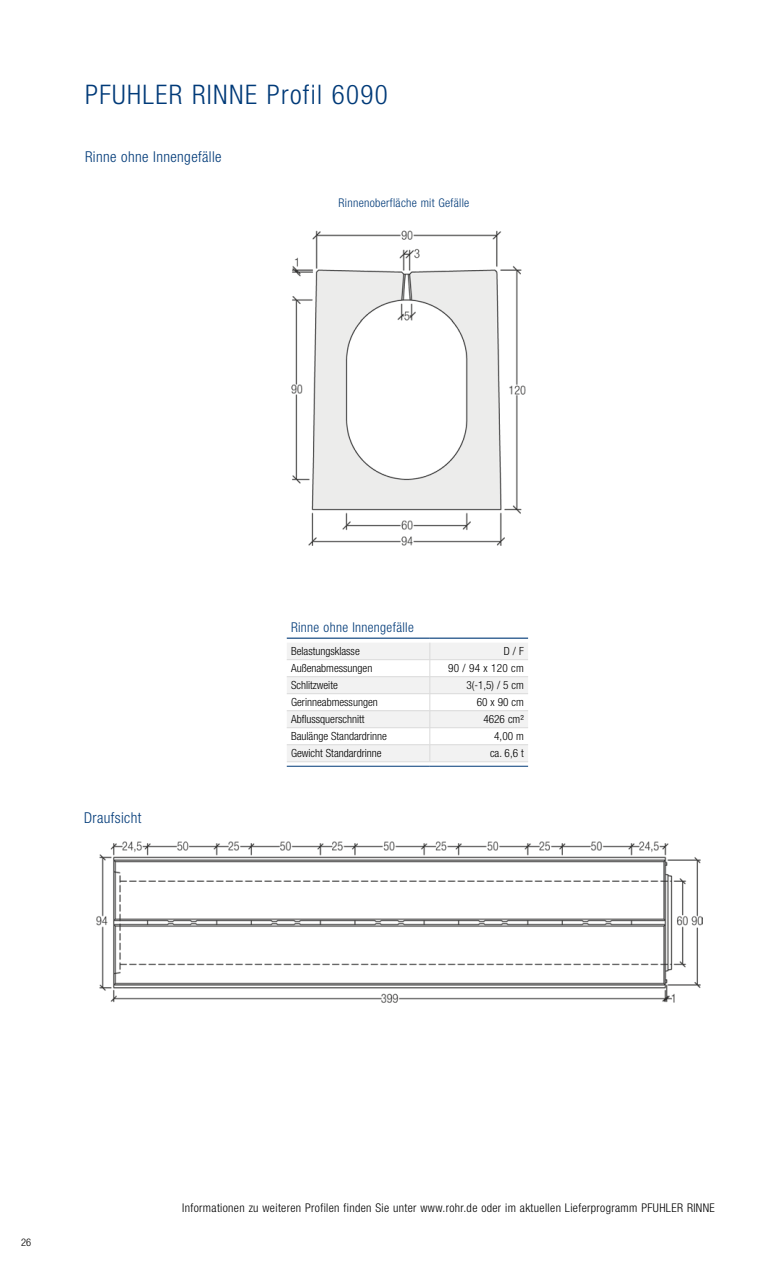
<style>
.page{position:relative;width:766px;height:1263px;background:#fff}
.page>*{position:absolute;margin:0;border:0;box-sizing:border-box;transform-origin:0 0}
.t1{font:300 condensed 27px "Helvetica Neue LT Pro";letter-spacing:.05em;color:#003a78}
.t2{font:300 condensed 15px "Helvetica Neue LT Pro";letter-spacing:.025em;color:#003a78}
.t3{font:300 condensed 13.5px "Helvetica Neue LT Pro";letter-spacing:.025em;color:#003a78}
.t4{font:300 condensed 12px "Helvetica Neue LT Pro";letter-spacing:.03em;color:#000}
.t5{font:300 condensed 12px "Helvetica Neue LT Pro";letter-spacing:.025em;color:#003a78}
.t6{font:300 condensed 11.25px "Helvetica Neue LT Pro";color:#000}
.t7{font:300 condensed 10.5px "Helvetica Neue LT Pro";color:#000}
</style>
<div class="page">
<svg style="left:287px;top:765px;width:241px;height:1px"></svg>
<svg style="left:287px;top:643px;width:241px;height:118px"></svg>
<hr style="left:429px;top:761px;width:99px;height:1px;background:#dadada">
<hr style="left:287px;top:638px;width:142px;height:1px;background:#003a78">
<hr style="left:429px;top:638px;width:99px;height:1px;background:#003a78">
<hr style="left:287px;top:761px;width:142px;height:1px;background:#dadada">
<hr style="left:287px;top:766px;width:142px;height:1px;background:#003a78">
<hr style="left:429px;top:766px;width:99px;height:1px;background:#003a78">
<img style="left:291px;top:230px;width:235px;height:316px">
<img style="left:97px;top:841px;width:605px;height:162px">
<h1 class="t1" style="left:85px;top:79px;width:304px">PFUHLER RINNE Profil 6090</h1>
<h2 class="t2" style="left:85px;top:148px;width:138px">Rinne ohne Innengefälle</h2>
<p class="t5" style="left:338px;top:196px;width:132px">Rinnenoberfläche mit Gefälle</p>
<h2 class="t2" style="left:84px;top:809px;width:59px">Draufsicht</h2>
<p class="t3" style="left:291px;top:620px;width:124px">Rinne ohne Innengefälle</p>
<p class="t6" style="left:291px;top:645px;width:70px">Belastungsklasse</p>
<p class="t6" style="left:504px;top:645px;width:21px">D / F</p>
<p class="t6" style="left:291px;top:662px;width:83px">Außenabmessungen</p>
<p class="t6" style="left:448px;top:662px;width:77px">90 / 94 x 120 cm</p>
<p class="t6" style="left:291px;top:679px;width:48px">Schlitzweite</p>
<p class="t6" style="left:466px;top:679px;width:59px">3(-1,5) / 5 cm</p>
<p class="t6" style="left:291px;top:696px;width:88px">Gerinneabmessungen</p>
<p class="t6" style="left:476px;top:696px;width:48px">60 x 90 cm</p>
<p class="t6" style="left:291px;top:713px;width:75px">Abflussquerschnitt</p>
<p class="t6" style="left:483px;top:713px;width:42px">4626 cm²</p>
<p class="t6" style="left:291px;top:730px;width:97px">Baulänge Standardrinne</p>
<p class="t6" style="left:494px;top:730px;width:31px">4,00 m</p>
<p class="t6" style="left:291px;top:747px;width:92px">Gewicht Standardrinne</p>
<p class="t6" style="left:490px;top:747px;width:35px">ca. 6,6 t</p>
<p class="t7" style="left:21px;top:1236px;width:12px">26</p>
<p class="t4" style="left:182px;top:1200px;width:534px">Informationen zu weiteren Profilen finden Sie unter www.rohr.de oder im aktuellen Lieferprogramm PFUHLER RINNE</p>
</div>
